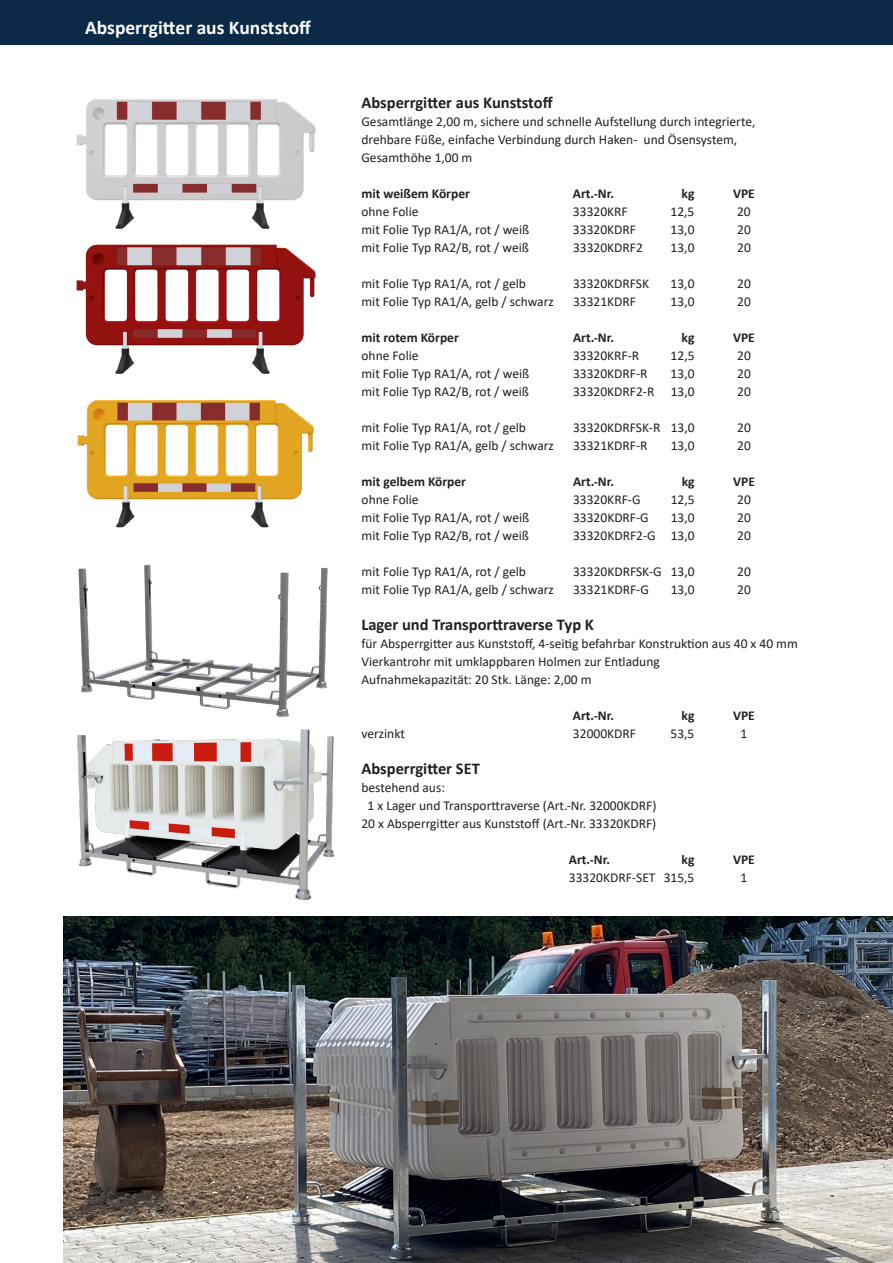
<style>
.page{position:relative;width:893px;height:1263px;background:#fff}
.page>*{position:absolute;margin:0;border:0;box-sizing:border-box;transform-origin:0 0}
.t1{font:700 19.5px "Calibri";color:#fff}
.t2{font:700 16.5px "Calibri";color:#231f20}
.t3{font:13.5px/18px "Calibri";color:#231f20}
.t4{font:700 13.5px "Calibri";color:#231f20}
</style>
<div class="page">
<div style="left:0;top:0;width:893px;height:45px;background:#0c2948"></div>
<img style="left:78px;top:564px;width:250px;height:153px">
<img style="left:77px;top:729px;width:258px;height:172px">
<img style="left:76px;top:99px;width:240px;height:130px">
<img style="left:76px;top:244px;width:240px;height:130px">
<img style="left:77px;top:400px;width:237px;height:128px">
<img style="left:64px;top:916px;width:829px;height:347px">
<h1 class="t1" style="left:85px;top:14px;width:228px">Absperrgitter aus Kunststoff</h1>
<p class="t2" style="left:361px;top:91px;width:193px">Absperrgitter aus Kunststoff</p>
<p class="t3" style="left:361px;top:112px;width:395px">Gesamtlänge 2,00 m, sichere und schnelle Aufstellung durch integrierte, drehbare Füße, einfache Verbindung durch Haken- und Ösensystem,<br>Gesamthöhe 1,00 m</p>
<p class="t4" style="left:361px;top:184px;width:110px">mit weißem Körper</p>
<p class="t4" style="left:573px;top:184px;width:42px">Art.-Nr.</p>
<p class="t4" style="left:682px;top:184px;width:14px">kg</p>
<p class="t4" style="left:733px;top:184px;width:23px">VPE</p>
<p class="t3" style="left:361px;top:202px;width:59px">ohne Folie</p>
<p class="t3" style="left:573px;top:202px;width:56px">33320KRF</p>
<p class="t3" style="left:671px;top:202px;width:25px">12,5</p>
<p class="t3" style="left:737px;top:202px;width:15px">20</p>
<p class="t3" style="left:361px;top:220px;width:169px">mit Folie Typ RA1/A, rot / weiß</p>
<p class="t3" style="left:573px;top:220px;width:65px">33320KDRF</p>
<p class="t3" style="left:671px;top:220px;width:25px">13,0</p>
<p class="t3" style="left:737px;top:220px;width:15px">20</p>
<p class="t3" style="left:361px;top:238px;width:169px">mit Folie Typ RA2/B, rot / weiß</p>
<p class="t3" style="left:573px;top:238px;width:71px">33320KDRF2</p>
<p class="t3" style="left:671px;top:238px;width:25px">13,0</p>
<p class="t3" style="left:737px;top:238px;width:15px">20</p>
<p class="t3" style="left:361px;top:274px;width:166px">mit Folie Typ RA1/A, rot / gelb</p>
<p class="t3" style="left:573px;top:274px;width:78px">33320KDRFSK</p>
<p class="t3" style="left:671px;top:274px;width:25px">13,0</p>
<p class="t3" style="left:737px;top:274px;width:15px">20</p>
<p class="t3" style="left:361px;top:292px;width:194px">mit Folie Typ RA1/A, gelb / schwarz</p>
<p class="t3" style="left:573px;top:292px;width:65px">33321KDRF</p>
<p class="t3" style="left:671px;top:292px;width:25px">13,0</p>
<p class="t3" style="left:737px;top:292px;width:15px">20</p>
<p class="t4" style="left:361px;top:328px;width:99px">mit rotem Körper</p>
<p class="t4" style="left:573px;top:328px;width:42px">Art.-Nr.</p>
<p class="t4" style="left:682px;top:328px;width:14px">kg</p>
<p class="t4" style="left:733px;top:328px;width:23px">VPE</p>
<p class="t3" style="left:361px;top:346px;width:59px">ohne Folie</p>
<p class="t3" style="left:573px;top:346px;width:68px">33320KRF-R</p>
<p class="t3" style="left:671px;top:346px;width:25px">12,5</p>
<p class="t3" style="left:737px;top:346px;width:15px">20</p>
<p class="t3" style="left:361px;top:364px;width:169px">mit Folie Typ RA1/A, rot / weiß</p>
<p class="t3" style="left:573px;top:364px;width:76px">33320KDRF-R</p>
<p class="t3" style="left:671px;top:364px;width:25px">13,0</p>
<p class="t3" style="left:737px;top:364px;width:15px">20</p>
<p class="t3" style="left:361px;top:382px;width:169px">mit Folie Typ RA2/B, rot / weiß</p>
<p class="t3" style="left:573px;top:382px;width:123px">33320KDRF2-R 13,0</p>
<p class="t3" style="left:737px;top:382px;width:15px">20</p>
<p class="t3" style="left:362px;top:418px;width:166px">mit Folie Typ RA1/A, rot / gelb</p>
<p class="t3" style="left:573px;top:418px;width:123px">33320KDRFSK-R 13,0</p>
<p class="t3" style="left:737px;top:418px;width:15px">20</p>
<p class="t3" style="left:362px;top:436px;width:194px">mit Folie Typ RA1/A, gelb / schwarz</p>
<p class="t3" style="left:573px;top:436px;width:76px">33321KDRF-R</p>
<p class="t3" style="left:671px;top:436px;width:25px">13,0</p>
<p class="t3" style="left:737px;top:436px;width:15px">20</p>
<p class="t4" style="left:362px;top:472px;width:106px">mit gelbem Körper</p>
<p class="t4" style="left:573px;top:472px;width:42px">Art.-Nr.</p>
<p class="t4" style="left:682px;top:472px;width:14px">kg</p>
<p class="t4" style="left:733px;top:472px;width:23px">VPE</p>
<p class="t3" style="left:362px;top:490px;width:59px">ohne Folie</p>
<p class="t3" style="left:573px;top:490px;width:69px">33320KRF-G</p>
<p class="t3" style="left:671px;top:490px;width:25px">12,5</p>
<p class="t3" style="left:737px;top:490px;width:15px">20</p>
<p class="t3" style="left:362px;top:508px;width:169px">mit Folie Typ RA1/A, rot / weiß</p>
<p class="t3" style="left:573px;top:508px;width:77px">33320KDRF-G</p>
<p class="t3" style="left:671px;top:508px;width:25px">13,0</p>
<p class="t3" style="left:737px;top:508px;width:15px">20</p>
<p class="t3" style="left:362px;top:526px;width:169px">mit Folie Typ RA2/B, rot / weiß</p>
<p class="t3" style="left:573px;top:526px;width:123px">33320KDRF2-G 13,0</p>
<p class="t3" style="left:737px;top:526px;width:15px">20</p>
<p class="t3" style="left:362px;top:562px;width:166px">mit Folie Typ RA1/A, rot / gelb</p>
<p class="t3" style="left:573px;top:562px;width:123px">33320KDRFSK-G 13,0</p>
<p class="t3" style="left:737px;top:562px;width:15px">20</p>
<p class="t3" style="left:362px;top:580px;width:194px">mit Folie Typ RA1/A, gelb / schwarz</p>
<p class="t3" style="left:573px;top:580px;width:77px">33321KDRF-G</p>
<p class="t3" style="left:671px;top:580px;width:25px">13,0</p>
<p class="t3" style="left:737px;top:580px;width:15px">20</p>
<p class="t2" style="left:361px;top:613px;width:234px">Lager und Transporttraverse Typ K</p>
<p class="t3" style="left:361px;top:634px;width:438px">für Absperrgitter aus Kunststoff, 4-seitig befahrbar Konstruktion aus 40 x 40 mm<br>Vierkantrohr mit umklappbaren Holmen zur Entladung<br>Aufnahmekapazität: 20 Stk. Länge: 2,00 m</p>
<p class="t4" style="left:573px;top:706px;width:42px">Art.-Nr.</p>
<p class="t4" style="left:682px;top:706px;width:14px">kg</p>
<p class="t4" style="left:733px;top:706px;width:23px">VPE</p>
<p class="t3" style="left:361px;top:724px;width:45px">verzinkt</p>
<p class="t3" style="left:573px;top:724px;width:65px">32000KDRF</p>
<p class="t3" style="left:671px;top:724px;width:25px">53,5</p>
<p class="t3" style="left:740px;top:724px;width:8px">1</p>
<p class="t2" style="left:361px;top:757px;width:120px">Absperrgitter SET</p>
<p class="t3" style="left:361px;top:778px;width:85px">bestehend aus:</p>
<p class="t3" style="left:368px;top:796px;width:290px">1 x Lager und Transporttraverse (Art.-Nr. 32000KDRF)</p>
<p class="t3" style="left:361px;top:814px;width:296px">20 x Absperrgitter aus Kunststoff (Art.-Nr. 33320KDRF)</p>
<p class="t4" style="left:569px;top:850px;width:43px">Art.-Nr.</p>
<p class="t4" style="left:682px;top:850px;width:14px">kg</p>
<p class="t4" style="left:733px;top:850px;width:23px">VPE</p>
<p class="t3" style="left:569px;top:868px;width:127px">33320KDRF-SET 315,5</p>
<p class="t3" style="left:740px;top:868px;width:8px">1</p>
</div>
